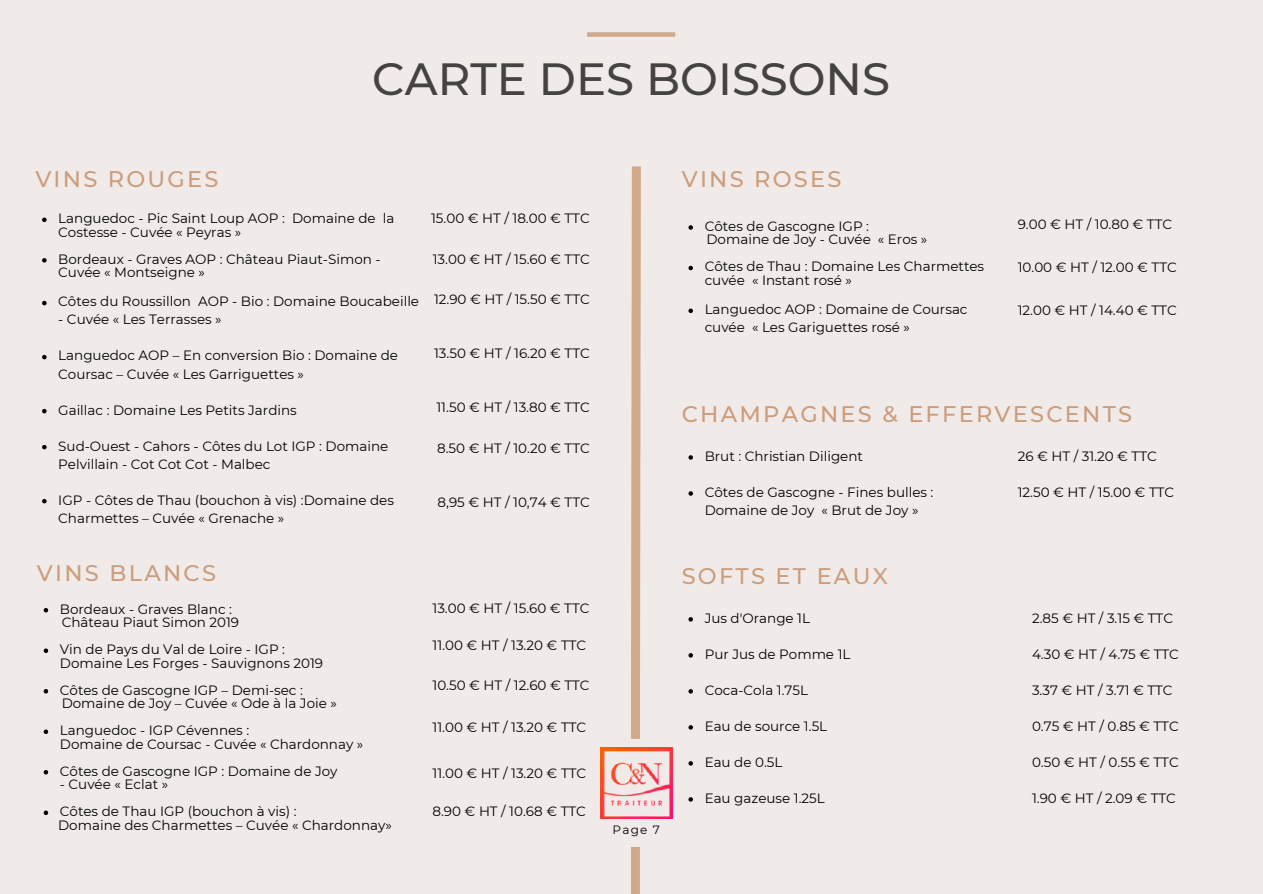
<style>
.page{position:relative;width:1263px;height:894px;background:#fff}
.page>*{position:absolute;margin:0;border:0;box-sizing:border-box;transform-origin:0 0}
.t1{font:500 45px "Montserrat";color:#45433f}
.t2{font:500 22.5px "Montserrat";letter-spacing:.1em;color:#cb9d7c}
.t3{font:13.5px/13.5px "Montserrat";color:#000}
.t4{font:12px "Montserrat";color:#000}
</style>
<div class="page">
<div style="left:0;top:0;width:1263px;height:893px;background:#f0ebe9"></div>
<div style="left:587px;top:32px;width:88px;height:5px;background:#d0a88a"></div>
<svg style="left:631px;top:166px;width:10px;height:573px;background:#d3ae93"></svg>
<img style="left:600px;top:747px;width:72px;height:71px">
<div style="left:631px;top:846px;width:9px;height:47px;background:#d0a88a"></div>
<svg style="left:42px;top:217px;width:5px;height:5px"></svg>
<svg style="left:42px;top:258px;width:5px;height:4px"></svg>
<svg style="left:42px;top:301px;width:5px;height:4px"></svg>
<svg style="left:42px;top:355px;width:5px;height:4px"></svg>
<svg style="left:42px;top:409px;width:5px;height:4px"></svg>
<svg style="left:42px;top:445px;width:5px;height:4px"></svg>
<svg style="left:42px;top:499px;width:5px;height:4px"></svg>
<svg style="left:44px;top:608px;width:4px;height:4px"></svg>
<svg style="left:44px;top:648px;width:4px;height:4px"></svg>
<svg style="left:44px;top:689px;width:4px;height:4px"></svg>
<svg style="left:44px;top:729px;width:4px;height:4px"></svg>
<svg style="left:44px;top:770px;width:4px;height:4px"></svg>
<svg style="left:44px;top:810px;width:4px;height:4px"></svg>
<svg style="left:688px;top:225px;width:5px;height:5px"></svg>
<svg style="left:688px;top:266px;width:5px;height:4px"></svg>
<svg style="left:688px;top:308px;width:5px;height:5px"></svg>
<svg style="left:688px;top:455px;width:5px;height:4px"></svg>
<svg style="left:688px;top:491px;width:5px;height:4px"></svg>
<svg style="left:688px;top:617px;width:5px;height:4px"></svg>
<svg style="left:688px;top:653px;width:5px;height:4px"></svg>
<svg style="left:688px;top:689px;width:5px;height:4px"></svg>
<svg style="left:688px;top:725px;width:5px;height:4px"></svg>
<svg style="left:688px;top:761px;width:5px;height:4px"></svg>
<svg style="left:688px;top:797px;width:5px;height:4px"></svg>
<h2 class="t2" style="left:35px;top:165px;width:185px">VINS ROUGES</h2>
<h1 class="t1" style="left:372px;top:52px;width:519px">CARTE DES BOISSONS</h1>
<h2 class="t2" style="left:682px;top:165px;width:161px">VINS ROSES</h2>
<p class="t3" style="left:58px;top:211px;width:338px">Languedoc - Pic Saint Loup AOP : Domaine de la<br>Costesse - Cuvée « Peyras »</p>
<p class="t3" style="left:58px;top:252px;width:324px">Bordeaux - Graves AOP : Château Piaut-Simon -<br>Cuvée « Montseigne »</p>
<p class="t3" style="left:58px;top:295px;width:362px">Côtes du Roussillon AOP - Bio : Domaine Boucabeille</p>
<p class="t3" style="left:58px;top:313px;width:165px">- Cuvée « Les Terrasses »</p>
<p class="t3" style="left:58px;top:346px;width:341px;line-height:18px">Languedoc AOP – En conversion Bio : Domaine de<br>Coursac – Cuvée « Les Garriguettes »</p>
<p class="t3" style="left:58px;top:403px;width:240px">Gaillac : Domaine Les Petits Jardins</p>
<p class="t3" style="left:58px;top:436px;width:332px;line-height:18px">Sud-Ouest - Cahors - Côtes du Lot IGP : Domaine<br>Pelvillain - Cot Cot Cot - Malbec</p>
<p class="t3" style="left:58px;top:490px;width:337px;line-height:18px">IGP - Côtes de Thau (bouchon à vis) :Domaine des<br>Charmettes – Cuvée « Grenache »</p>
<p class="t3" style="left:431px;top:211px;width:160px">15.00 € HT / 18.00 € TTC</p>
<p class="t3" style="left:433px;top:252px;width:159px">13.00 € HT / 15.60 € TTC</p>
<p class="t3" style="left:434px;top:292px;width:157px">12.90 € HT / 15.50 € TTC</p>
<p class="t3" style="left:434px;top:346px;width:157px">13.50 € HT / 16.20 € TTC</p>
<p class="t3" style="left:436px;top:400px;width:155px">11.50 € HT / 13.80 € TTC</p>
<p class="t3" style="left:437px;top:441px;width:154px">8.50 € HT / 10.20 € TTC</p>
<p class="t3" style="left:438px;top:495px;width:154px">8,95 € HT / 10,74 € TTC</p>
<p class="t3" style="left:705px;top:219px;width:166px">Côtes de Gascogne IGP :</p>
<p class="t3" style="left:705px;top:260px;width:281px">Côtes de Thau : Domaine Les Charmettes cuvée « Instant rosé »</p>
<p class="t3" style="left:705px;top:300px;width:264px;line-height:18px">Languedoc AOP : Domaine de Coursac cuvée « Les Gariguettes rosé »</p>
<p class="t3" style="left:706px;top:233px;width:222px">Domaine de Joy - Cuvée « Eros »</p>
<p class="t3" style="left:1018px;top:218px;width:156px">9.00 € HT / 10.80 € TTC</p>
<p class="t3" style="left:1018px;top:260px;width:161px">10.00 € HT / 12.00 € TTC</p>
<p class="t3" style="left:1018px;top:303px;width:161px">12.00 € HT / 14.40 € TTC</p>
<h2 class="t2" style="left:682px;top:400px;width:452px">CHAMPAGNES &amp; EFFERVESCENTS</h2>
<p class="t3" style="left:705px;top:449px;width:160px">Brut : Christian Diligent</p>
<p class="t3" style="left:705px;top:483px;width:230px;line-height:18px">Côtes de Gascogne - Fines bulles :<br>Domaine de Joy « Brut de Joy »</p>
<p class="t3" style="left:1018px;top:449px;width:141px">26 € HT / 31.20 € TTC</p>
<p class="t3" style="left:1018px;top:485px;width:158px">12.50 € HT / 15.00 € TTC</p>
<h2 class="t2" style="left:37px;top:558px;width:181px">VINS BLANCS</h2>
<h2 class="t2" style="left:682px;top:562px;width:208px">SOFTS ET EAUX</h2>
<p class="t3" style="left:60px;top:601px;width:174px">Bordeaux - Graves Blanc :</p>
<p class="t3" style="left:60px;top:642px;width:265px">Vin de Pays du Val de Loire - IGP :<br>Domaine Les Forges - Sauvignons 2019</p>
<p class="t3" style="left:60px;top:682px;width:245px">Côtes de Gascogne IGP – Demi-sec :</p>
<p class="t3" style="left:60px;top:723px;width:305px">Languedoc - IGP Cévennes :<br>Domaine de Coursac - Cuvée « Chardonnay »</p>
<p class="t3" style="left:60px;top:763px;width:279px">Côtes de Gascogne IGP : Domaine de Joy</p>
<p class="t3" style="left:60px;top:770px;width:238px;line-height:27px">- Cuvée « Eclat »<br>Côtes de Thau IGP (bouchon à vis) :</p>
<p class="t3" style="left:62px;top:615px;width:179px">Château Piaut Simon 2019</p>
<p class="t3" style="left:62px;top:696px;width:277px">Domaine de Joy – Cuvée « Ode à la Joie »</p>
<p class="t3" style="left:58px;top:817px;width:335px">Domaine des Charmettes – Cuvée « Chardonnay»</p>
<p class="t3" style="left:432px;top:601px;width:159px">13.00 € HT / 15.60 € TTC</p>
<p class="t3" style="left:432px;top:637px;width:155px">11.00 € HT / 13.20 € TTC</p>
<p class="t3" style="left:432px;top:678px;width:159px">10.50 € HT / 12.60 € TTC</p>
<p class="t3" style="left:432px;top:719px;width:155px">11.00 € HT / 13.20 € TTC</p>
<p class="t3" style="left:432px;top:766px;width:155px">11.00 € HT / 13.20 € TTC</p>
<p class="t3" style="left:432px;top:804px;width:155px">8.90 € HT / 10.68 € TTC</p>
<p class="t4" style="left:613px;top:821px;width:49px">Page 7</p>
<p class="t3" style="left:705px;top:611px;width:107px">Jus d'Orange 1L</p>
<p class="t3" style="left:705px;top:647px;width:147px">Pur Jus de Pomme 1L</p>
<p class="t3" style="left:705px;top:683px;width:105px">Coca-Cola 1.75L</p>
<p class="t3" style="left:705px;top:719px;width:124px">Eau de source 1.5L</p>
<p class="t3" style="left:705px;top:755px;width:79px">Eau de 0.5L</p>
<p class="t3" style="left:705px;top:791px;width:122px">Eau gazeuse 1.25L</p>
<p class="t3" style="left:1032px;top:611px;width:143px">2.85 € HT / 3.15 € TTC</p>
<p class="t3" style="left:1032px;top:647px;width:148px">4.30 € HT / 4.75 € TTC</p>
<p class="t3" style="left:1032px;top:683px;width:142px">3.37 € HT / 3.71 € TTC</p>
<p class="t3" style="left:1032px;top:719px;width:148px">0.75 € HT / 0.85 € TTC</p>
<p class="t3" style="left:1032px;top:755px;width:148px">0.50 € HT / 0.55 € TTC</p>
<p class="t3" style="left:1032px;top:791px;width:145px">1.90 € HT / 2.09 € TTC</p>
</div>
